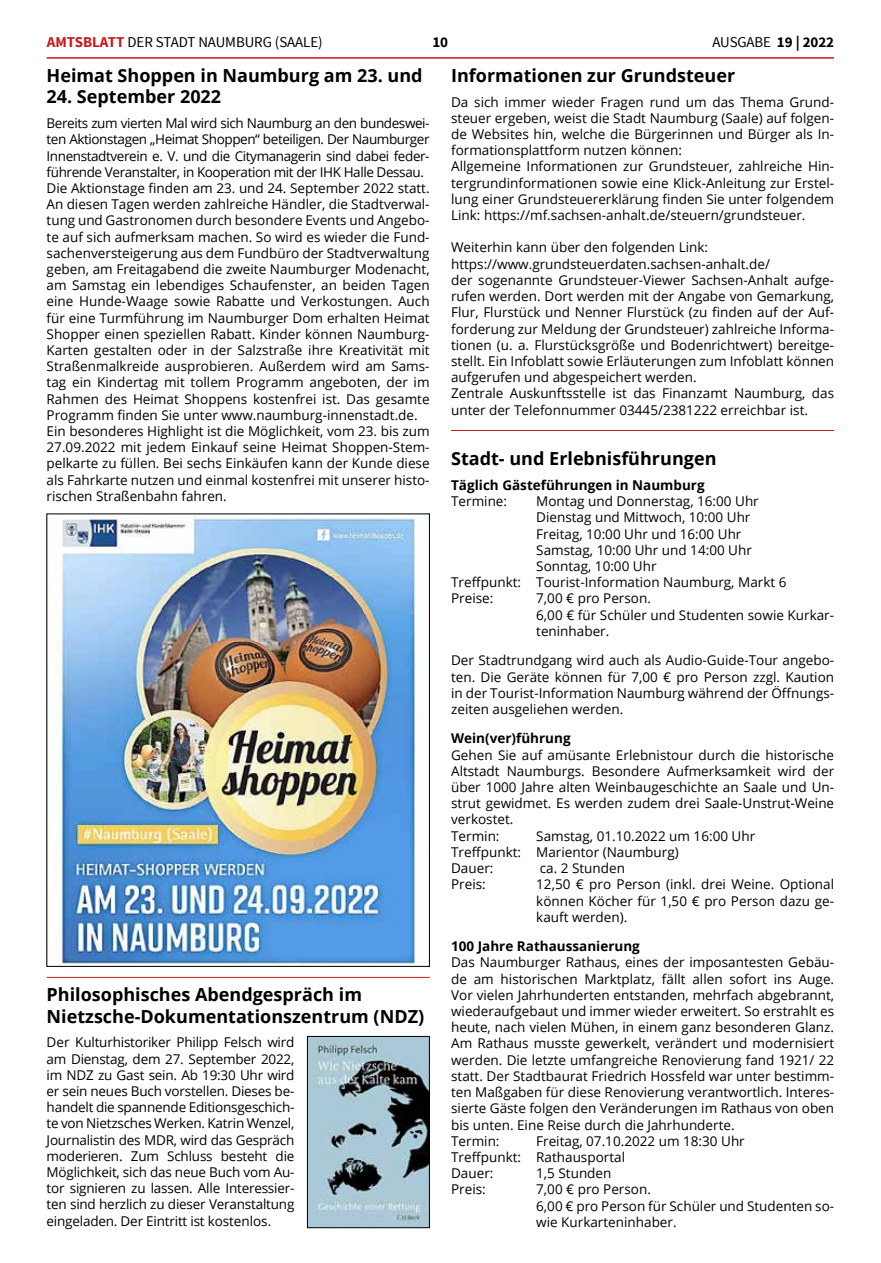
<style>
.page{position:relative;width:881px;height:1263px;background:#fff}
.page>*{position:absolute;margin:0;border:0;box-sizing:border-box;transform-origin:0 0}
.t1{font:700 18px/21.6px "Open Sans";color:#000}
.t2{font:15px "Source Sans Pro";letter-spacing:-.005em;color:#000}
.t3{font:700 15px "Source Sans Pro";color:#000}
.t4{font:13.5px/16.2px "Open Sans";color:#000}
.t5{font:700 13.5px "Open Sans";color:#000}
.s1{font-weight:700;color:#cd1719}
.s2{font-weight:700}
</style>
<div class="page">
<hr style="left:47px;top:57px;width:786px;height:2px;background:#cd1719">
<hr style="left:451px;top:430px;width:382px;height:1px;background:#cd1719">
<img style="left:56px;top:517px;width:370px;height:448px">
<img style="left:309px;top:1038px;width:118px;height:188px">
<div style="left:307px;top:1036px;width:122px;height:192px;border:1px solid #000"></div>
<hr style="left:47px;top:977px;width:382px;height:1px;background:#cd1719">
<p class="t2" style="left:47px;top:32px;width:277px"><span class="s1">AMTSBLATT</span> DER STADT NAUMBURG (SAALE)</p>
<p class="t3" style="left:432px;top:32px;width:17px">10</p>
<p class="t2" style="left:712px;top:32px;width:123px">AUSGABE <span class="s2">19 | 2022</span></p>
<h1 class="t1" style="left:451px;top:64px;width:285px">Informationen zur Grundsteuer</h1>
<p class="t4" style="left:451px;top:93px;width:384px">Da sich immer wieder Fragen rund um das Thema Grund&shy;steuer ergeben, weist die Stadt Naumburg (Saale) auf folgen&shy;de Websites hin, welche die Bürgerinnen und Bürger als In&shy;formationsplattform nutzen können:<br>Allgemeine Informationen zur Grundsteuer, zahlreiche Hin&shy;tergrundinformationen sowie eine Klick-Anleitung zur Erstel&shy;lung einer Grundsteuererklärung finden Sie unter folgendem Link: https://mf.sachsen-anhalt.de/steuern/grundsteuer.</p>
<p class="t4" style="left:451px;top:239px;width:384px">Weiterhin kann über den folgenden Link: https://www.grundsteuerdaten.sachsen-anhalt.de/<br>der sogenannte Grundsteuer-Viewer Sachsen-Anhalt aufge&shy;rufen werden. Dort werden mit der Angabe von Gemarkung, Flur, Flurstück und Nenner Flurstück (zu finden auf der Auf&shy;forderung zur Meldung der Grundsteuer) zahlreiche Informa&shy;tionen (u. a. Flurstücksgröße und Bodenrichtwert) bereitge&shy;stellt. Ein Infoblatt sowie Erläuterungen zum Infoblatt können aufgerufen und abgespeichert werden.<br>Zentrale Auskunftsstelle ist das Finanzamt Naumburg, das unter der Telefonnummer 03445/2381222 erreichbar ist.</p>
<h1 class="t1" style="left:451px;top:447px;width:267px">Stadt- und Erlebnisführungen</h1>
<p class="t5" style="left:451px;top:475px;width:255px">Täglich Gästeführungen in Naumburg</p>
<p class="t4" style="left:451px;top:493px;width:57px">Termine:</p>
<p class="t4" style="left:536px;top:493px;width:224px">Montag und Donnerstag, 16:00 Uhr</p>
<p class="t4" style="left:536px;top:509px;width:216px">Dienstag und Mittwoch, 10:00 Uhr</p>
<p class="t4" style="left:536px;top:525px;width:207px">Freitag, 10:00 Uhr und 16:00 Uhr</p>
<p class="t4" style="left:536px;top:541px;width:217px">Samstag, 10:00 Uhr und 14:00 Uhr</p>
<p class="t4" style="left:536px;top:558px;width:122px">Sonntag, 10:00 Uhr</p>
<p class="t4" style="left:451px;top:574px;width:337px">Treffpunkt: Tourist-Information Naumburg, Markt 6</p>
<p class="t4" style="left:451px;top:590px;width:44px">Preise:</p>
<p class="t4" style="left:536px;top:590px;width:299px">7,00 € pro Person.<br>6,00 € für Schüler und Studenten sowie Kurkar&shy;teninhaber.</p>
<p class="t4" style="left:451px;top:652px;width:384px;text-align:justify">Der Stadtrundgang wird auch als Audio-Guide-Tour angebo&shy;ten. Die Geräte können für 7,00 € pro Person zzgl. Kaution in der Tourist-Information Naumburg während der Öffnungs&shy;zeiten ausgeliehen werden.</p>
<p class="t5" style="left:451px;top:729px;width:121px">Wein(ver)führung</p>
<p class="t4" style="left:451px;top:746px;width:384px">Gehen Sie auf amüsante Erlebnistour durch die historische Altstadt Naumburgs. Besondere Aufmerksamkeit wird der über 1000 Jahre alten Weinbaugeschichte an Saale und Un&shy;strut gewidmet. Es werden zudem drei Saale-Unstrut-Weine verkostet.<br>Termin:</p>
<h1 class="t1" style="left:47px;top:64px;width:377px">Heimat Shoppen in Naumburg am 23. und</h1>
<h1 class="t1" style="left:47px;top:86px;width:176px">24. September 2022</h1>
<p class="t4" style="left:47px;top:115px;width:384px">Bereits zum vierten Mal wird sich Naumburg an den bundeswei&shy;ten Aktionstagen „Heimat Shoppen“ beteiligen. Der Naumburger Innenstadtverein e. V. und die Citymanagerin sind dabei feder&shy;führende Veranstalter, in Kooperation mit der IHK Halle Dessau.<br>Die Aktionstage finden am 23. und 24. September 2022 statt.<br>An diesen Tagen werden zahlreiche Händler, die Stadtverwal&shy;tung und Gastronomen durch besondere Events und Angebo&shy;te auf sich aufmerksam machen. So wird es wieder die Fund&shy;sachenversteigerung aus dem Fundbüro der Stadtverwaltung geben, am Freitagabend die zweite Naumburger Modenacht, am Samstag ein lebendiges Schaufenster, an beiden Tagen eine Hunde-Waage sowie Rabatte und Verkostungen. Auch für eine Turmführung im Naumburger Dom erhalten Heimat Shopper einen speziellen Rabatt. Kinder können Naumburg-Karten gestalten oder in der Salzstraße ihre Kreativität mit Straßenmalkreide ausprobieren. Außerdem wird am Sams&shy;tag ein Kindertag mit tollem Programm angeboten, der im Rahmen des Heimat Shoppens kostenfrei ist. Das gesamte Programm finden Sie unter www.naumburg-innenstadt.de.<br>Ein besonderes Highlight ist die Möglichkeit, vom 23. bis zum 27.09.2022 mit jedem Einkauf seine Heimat Shoppen-Stem&shy;pelkarte zu füllen. Bei sechs Einkäufen kann der Kunde diese als Fahrkarte nutzen und einmal kostenfrei mit unserer histo&shy;rischen Straßenbahn fahren.</p>
<p class="t4" style="left:451px;top:827px;width:305px;text-indent:85px">Samstag, 01.10.2022 um 16:00 Uhr<br>Treffpunkt: Marientor (Naumburg)<br>Dauer:</p>
<p class="t4" style="left:539px;top:860px;width:87px">ca. 2 Stunden</p>
<h1 class="t1" style="left:47px;top:983px;width:379px">Philosophisches Abendgespräch im<br>Nietzsche-Dokumentationszentrum (NDZ)</h1>
<p class="t4" style="left:47px;top:1034px;width:249px;text-align:justify">Der Kulturhistoriker Philipp Felsch wird am Dienstag, dem 27. September 2022, im NDZ zu Gast sein. Ab 19:30 Uhr wird er sein neues Buch vorstellen. Dieses be&shy;handelt die spannende Editionsgeschich&shy;te von Nietzsches Werken. Katrin Wenzel, Journalistin des MDR, wird das Gespräch moderieren. Zum Schluss besteht die Möglichkeit, sich das neue Buch vom Au&shy;tor signieren zu lassen. Alle Interessier&shy;ten sind herzlich zu dieser Veranstaltung eingeladen. Der Eintritt ist kostenlos.</p>
<p class="t4" style="left:451px;top:876px;width:36px">Preis:</p>
<p class="t4" style="left:536px;top:876px;width:299px;text-align:justify">12,50 € pro Person (inkl. drei Weine. Optional können Köcher für 1,50 € pro Person dazu ge&shy;kauft werden).</p>
<p class="t5" style="left:451px;top:937px;width:190px">100 Jahre Rathaussanierung</p>
<p class="t4" style="left:451px;top:954px;width:384px">Das Naumburger Rathaus, eines der imposantesten Gebäu&shy;de am historischen Marktplatz, fällt allen sofort ins Auge.<br>Vor vielen Jahrhunderten entstanden, mehrfach abgebrannt, wiederaufgebaut und immer wieder erweitert. So erstrahlt es heute, nach vielen Mühen, in einem ganz besonderen Glanz.<br>Am Rathaus musste gewerkelt, verändert und modernisiert werden. Die letzte umfangreiche Renovierung fand 1921/ 22 statt. Der Stadtbaurat Friedrich Hossfeld war unter bestimm&shy;ten Maßgaben für diese Renovierung verantwortlich. Interes&shy;sierte Gäste folgen den Veränderungen im Rathaus von oben bis unten. Eine Reise durch die Jahrhunderte.<br>Termin:</p>
<p class="t4" style="left:451px;top:1132px;width:295px;text-indent:85px">Freitag, 07.10.2022 um 18:30 Uhr<br>Treffpunkt: Rathausportal<br>Dauer:</p>
<p class="t4" style="left:536px;top:1165px;width:77px">1,5 Stunden</p>
<p class="t4" style="left:451px;top:1181px;width:36px">Preis:</p>
<p class="t4" style="left:536px;top:1181px;width:299px">7,00 € pro Person.<br>6,00 € pro Person für Schüler und Studenten so&shy;wie Kurkarteninhaber.</p>
</div>
